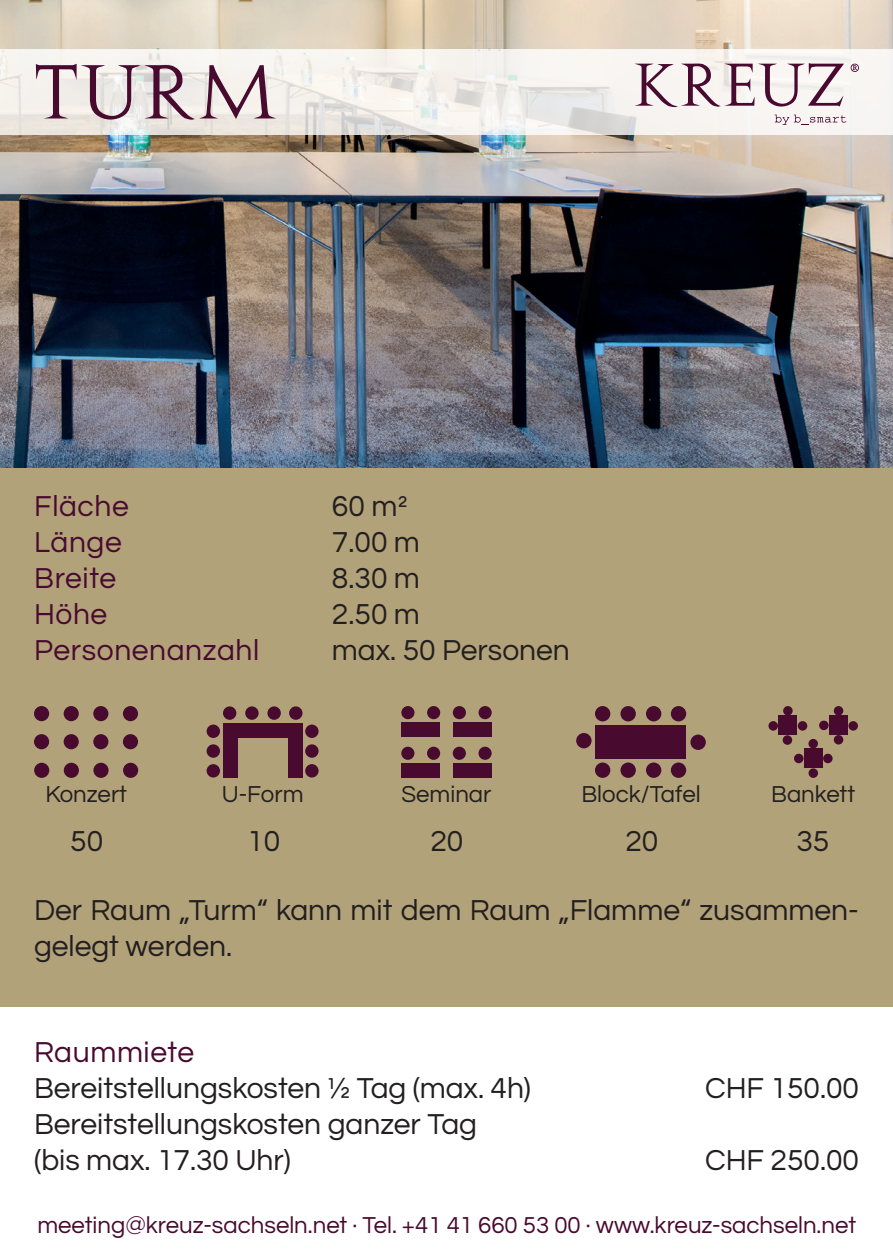
<style>
.page{position:relative;width:893px;height:1259px;background:#fff}
.page>*{position:absolute;margin:0;border:0;box-sizing:border-box;transform-origin:0 0}
.t1{font:72px "Augustus";color:#490a30}
.t2{font:30px/36px "Questrial";color:#231f20}
.t3{font:30px "Questrial";letter-spacing:.02em;color:#490a30}
.t4{font:24px "Questrial";color:#490a30}
.t5{font:24px "Questrial";color:#231f20}
</style>
<div class="page">
<img style="left:0;top:0;width:893px;height:468px">
<div style="left:0;top:468px;width:893px;height:538px;background:#b1a279"></div>
<svg style="left:0;top:49px;width:893px;height:85px;fill:#f6f2ee"></svg>
<svg style="left:634px;top:63px;width:210px;height:44px"></svg>
<svg style="left:775px;top:115px;width:71px;height:10px"></svg>
<svg style="left:851px;top:64px;width:8px;height:8px"></svg>
<div style="left:783px;top:706px;width:10px;height:9px;background:#490a30;border-radius:50%"></div>
<div style="left:798px;top:721px;width:9px;height:9px;background:#490a30;border-radius:50%"></div>
<div style="left:819px;top:720px;width:10px;height:10px;background:#490a30;border-radius:50%"></div>
<div style="left:834px;top:706px;width:9px;height:9px;background:#490a30;border-radius:50%"></div>
<div style="left:834px;top:735px;width:9px;height:9px;background:#490a30;border-radius:50%"></div>
<div style="left:794px;top:753px;width:9px;height:10px;background:#490a30;border-radius:50%"></div>
<div style="left:783px;top:735px;width:9px;height:10px;background:#490a30;border-radius:50%"></div>
<div style="left:768px;top:721px;width:10px;height:9px;background:#490a30;border-radius:50%"></div>
<div style="left:848px;top:721px;width:10px;height:9px;background:#490a30;border-radius:50%"></div>
<div style="left:823px;top:753px;width:10px;height:10px;background:#490a30;border-radius:50%"></div>
<div style="left:778px;top:716px;width:19px;height:19px;background:#490a30"></div>
<div style="left:829px;top:716px;width:19px;height:19px;background:#490a30"></div>
<div style="left:804px;top:749px;width:19px;height:19px;background:#490a30"></div>
<div style="left:808px;top:739px;width:10px;height:9px;background:#490a30;border-radius:50%"></div>
<div style="left:808px;top:768px;width:10px;height:10px;background:#490a30;border-radius:50%"></div>
<div style="left:595px;top:706px;width:15px;height:15px;background:#490a30;border-radius:50%"></div>
<div style="left:620px;top:706px;width:16px;height:15px;background:#490a30;border-radius:50%"></div>
<div style="left:646px;top:706px;width:15px;height:15px;background:#490a30;border-radius:50%"></div>
<div style="left:671px;top:706px;width:15px;height:15px;background:#490a30;border-radius:50%"></div>
<div style="left:646px;top:762px;width:15px;height:16px;background:#490a30;border-radius:50%"></div>
<div style="left:620px;top:762px;width:16px;height:16px;background:#490a30;border-radius:50%"></div>
<div style="left:576px;top:733px;width:16px;height:15px;background:#490a30;border-radius:50%"></div>
<div style="left:595px;top:762px;width:15px;height:16px;background:#490a30;border-radius:50%"></div>
<div style="left:690px;top:734px;width:16px;height:16px;background:#490a30;border-radius:50%"></div>
<div style="left:671px;top:762px;width:15px;height:16px;background:#490a30;border-radius:50%"></div>
<div style="left:596px;top:725px;width:45px;height:17px;background:#490a30"></div>
<div style="left:641px;top:725px;width:45px;height:17px;background:#490a30"></div>
<div style="left:596px;top:742px;width:45px;height:17px;background:#490a30"></div>
<div style="left:641px;top:742px;width:45px;height:17px;background:#490a30"></div>
<div style="left:34px;top:706px;width:15px;height:15px;background:#490a30;border-radius:50%"></div>
<div style="left:64px;top:706px;width:15px;height:15px;background:#490a30;border-radius:50%"></div>
<div style="left:93px;top:706px;width:15px;height:15px;background:#490a30;border-radius:50%"></div>
<div style="left:123px;top:706px;width:15px;height:15px;background:#490a30;border-radius:50%"></div>
<div style="left:64px;top:734px;width:15px;height:15px;background:#490a30;border-radius:50%"></div>
<div style="left:93px;top:734px;width:15px;height:15px;background:#490a30;border-radius:50%"></div>
<div style="left:34px;top:734px;width:15px;height:15px;background:#490a30;border-radius:50%"></div>
<div style="left:123px;top:734px;width:15px;height:15px;background:#490a30;border-radius:50%"></div>
<div style="left:34px;top:763px;width:15px;height:15px;background:#490a30;border-radius:50%"></div>
<div style="left:64px;top:763px;width:15px;height:15px;background:#490a30;border-radius:50%"></div>
<div style="left:93px;top:763px;width:16px;height:15px;background:#490a30;border-radius:50%"></div>
<div style="left:123px;top:763px;width:15px;height:15px;background:#490a30;border-radius:50%"></div>
<div style="left:401px;top:706px;width:13px;height:13px;background:#490a30;border-radius:50%"></div>
<div style="left:427px;top:706px;width:13px;height:13px;background:#490a30;border-radius:50%"></div>
<div style="left:453px;top:706px;width:13px;height:13px;background:#490a30;border-radius:50%"></div>
<div style="left:479px;top:706px;width:13px;height:13px;background:#490a30;border-radius:50%"></div>
<div style="left:401px;top:746px;width:13px;height:14px;background:#490a30;border-radius:50%"></div>
<div style="left:427px;top:746px;width:13px;height:14px;background:#490a30;border-radius:50%"></div>
<div style="left:453px;top:746px;width:13px;height:14px;background:#490a30;border-radius:50%"></div>
<div style="left:478px;top:746px;width:14px;height:14px;background:#490a30;border-radius:50%"></div>
<div style="left:401px;top:722px;width:39px;height:15px;background:#490a30"></div>
<div style="left:453px;top:722px;width:39px;height:15px;background:#490a30"></div>
<div style="left:401px;top:763px;width:39px;height:15px;background:#490a30"></div>
<div style="left:453px;top:763px;width:39px;height:15px;background:#490a30"></div>
<div style="left:223px;top:706px;width:13px;height:14px;background:#490a30;border-radius:50%"></div>
<div style="left:245px;top:706px;width:14px;height:14px;background:#490a30;border-radius:50%"></div>
<div style="left:267px;top:706px;width:14px;height:14px;background:#490a30;border-radius:50%"></div>
<div style="left:289px;top:706px;width:13px;height:14px;background:#490a30;border-radius:50%"></div>
<div style="left:305px;top:764px;width:14px;height:13px;background:#490a30;border-radius:50%"></div>
<div style="left:207px;top:764px;width:13px;height:13px;background:#490a30;border-radius:50%"></div>
<div style="left:207px;top:724px;width:13px;height:14px;background:#490a30;border-radius:50%"></div>
<div style="left:207px;top:744px;width:13px;height:14px;background:#490a30;border-radius:50%"></div>
<div style="left:305px;top:724px;width:14px;height:14px;background:#490a30;border-radius:50%"></div>
<div style="left:305px;top:744px;width:14px;height:14px;background:#490a30;border-radius:50%"></div>
<div style="left:224px;top:723px;width:39px;height:15px;background:#490a30"></div>
<div style="left:263px;top:723px;width:39px;height:15px;background:#490a30"></div>
<div style="left:224px;top:738px;width:14px;height:39px;background:#490a30"></div>
<div style="left:288px;top:738px;width:14px;height:39px;background:#490a30"></div>
<h1 class="t1" style="left:34px;top:51px;width:245px">TURM</h1>
<p class="t3" style="left:34px;top:491px;width:96px">Fläche</p>
<p class="t2" style="left:332px;top:489px;width:78px">60 m²</p>
<p class="t3" style="left:34px;top:527px;width:89px">Länge</p>
<p class="t2" style="left:332px;top:525px;width:90px">7.00 m</p>
<p class="t3" style="left:34px;top:563px;width:83px">Breite</p>
<p class="t2" style="left:332px;top:561px;width:90px">8.30 m</p>
<p class="t3" style="left:34px;top:599px;width:75px">Höhe</p>
<p class="t2" style="left:332px;top:597px;width:90px">2.50 m</p>
<p class="t3" style="left:34px;top:635px;width:226px">Personenanzahl</p>
<p class="t2" style="left:332px;top:633px;width:239px">max. 50 Personen</p>
<p class="t5" style="left:45px;top:782px;width:83px">Konzert</p>
<p class="t5" style="left:222px;top:782px;width:83px">U-Form</p>
<p class="t5" style="left:401px;top:782px;width:92px">Seminar</p>
<p class="t5" style="left:581px;top:782px;width:121px">Block/Tafel</p>
<p class="t5" style="left:771px;top:782px;width:86px">Bankett</p>
<p class="t2" style="left:70px;top:823px;width:34px">50</p>
<p class="t2" style="left:247px;top:823px;width:34px">10</p>
<p class="t2" style="left:430px;top:823px;width:34px">20</p>
<p class="t2" style="left:625px;top:823px;width:34px">20</p>
<p class="t2" style="left:796px;top:823px;width:34px">35</p>
<p class="t2" style="left:34px;top:892px;width:826px">Der Raum „Turm“ kann mit dem Raum „Flamme“ zusammen&shy;gelegt werden.</p>
<p class="t3" style="left:34px;top:1037px;width:162px">Raummiete</p>
<p class="t2" style="left:34px;top:1071px;width:498px">Bereitstellungskosten ½ Tag (max. 4h)</p>
<p class="t2" style="left:705px;top:1071px;width:156px">CHF 150.00</p>
<p class="t2" style="left:34px;top:1107px;width:445px">Bereitstellungskosten ganzer Tag (bis max. 17.30 Uhr)</p>
<p class="t2" style="left:705px;top:1143px;width:156px">CHF 250.00</p>
<p class="t4" style="left:37px;top:1213px;width:820px">meeting@kreuz-sachseln.net · Tel. +41 41 660 53 00 · www.kreuz-sachseln.net</p>
</div>
